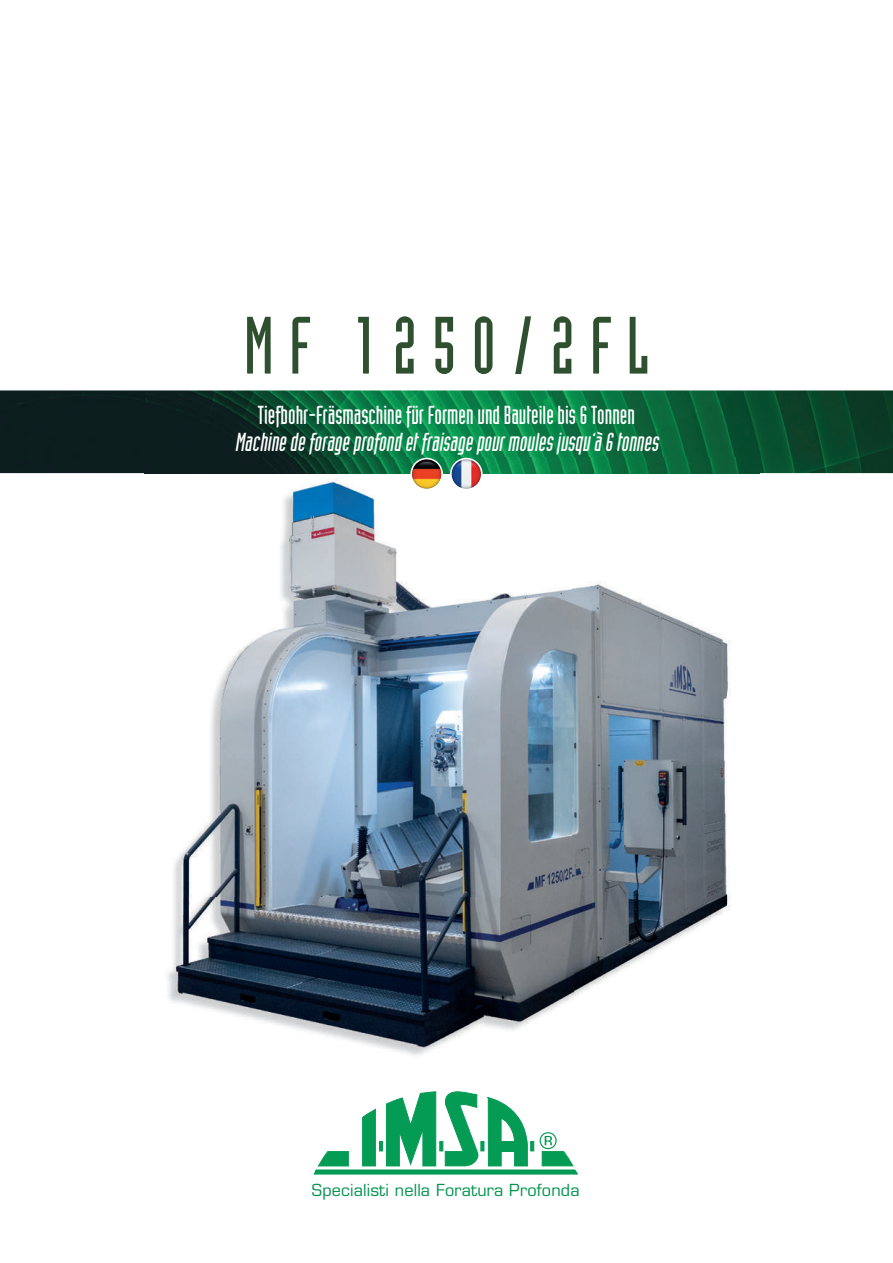
<style>
.page{position:relative;width:893px;height:1263px;background:#fff}
.page>*{position:absolute;margin:0;border:0;box-sizing:border-box;transform-origin:0 0}
.t1{font:79.5px "Industria LT Std Solid";letter-spacing:.2em;color:#2e502e}
.t2{font:italic 25.5px "Industria LT Std Solid";color:#fff}
.t3{font:25.5px "Industria LT Std Solid";color:#fff}
.t4{font:16.2px "Eurostile LT Std";letter-spacing:.01em;color:#00944d}
</style>
<div class="page">
<img style="left:0;top:390px;width:893px;height:83px">
<img style="left:167px;top:526px;width:559px;height:529px">
<img style="left:145px;top:458px;width:614px;height:68px">
<img style="left:726px;top:525px;width:33px;height:385px">
<svg style="left:314px;top:1091px;width:264px;height:83px"></svg>
<svg style="left:410px;top:458px;width:33px;height:32px"></svg>
<svg style="left:450px;top:458px;width:33px;height:32px"></svg>
<h1 class="t1" style="left:244px;top:302px;width:406px">MF 1250/2FL</h1>
<p class="t3" style="left:258px;top:401px;width:379px">Tiefbohr-Fräsmaschine für Formen und Bauteile bis 6 Tonnen</p>
<p class="t2" style="left:235px;top:428px;width:430px">Machinedeforageprofondetfraisagepourmoulesjusqu’à6tonnes</p>
<p class="t4" style="left:312px;top:1180px;width:269px">Specialisti nella Foratura Profonda</p>
</div>
